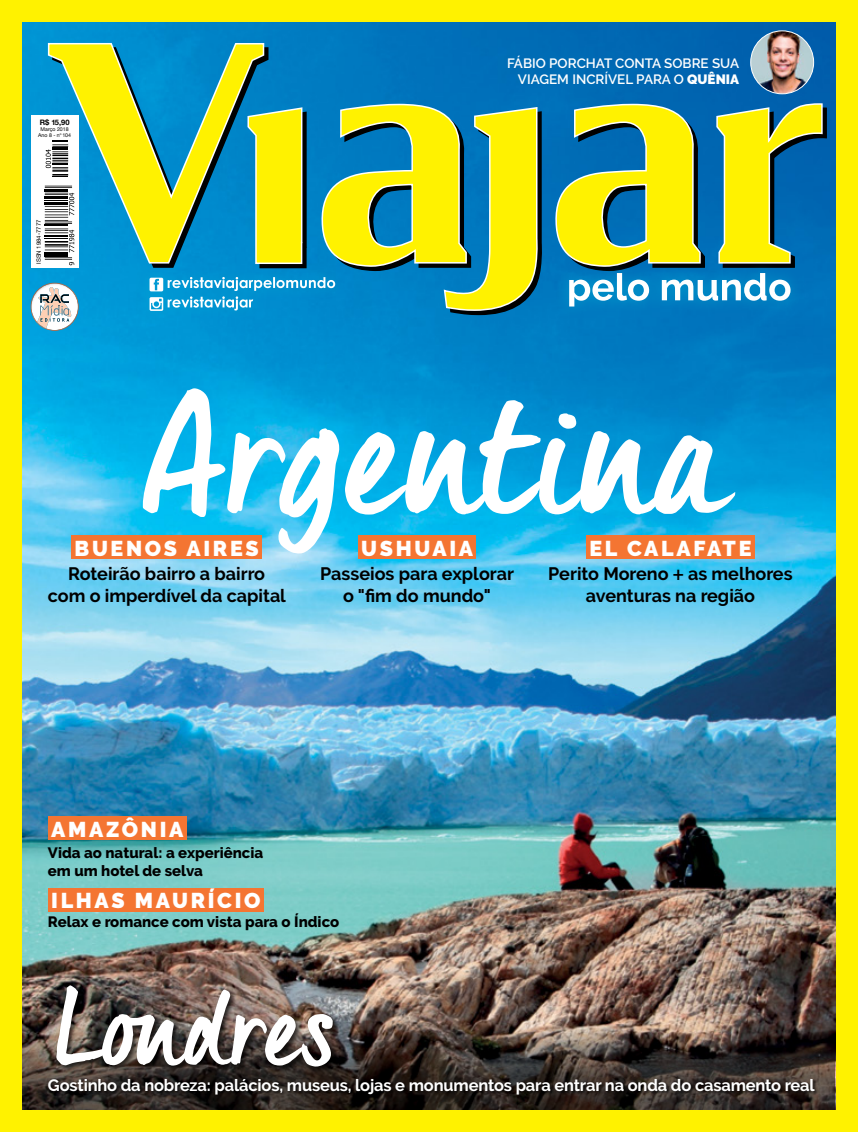
<style>
.page{position:relative;width:859px;height:1132px;background:#fff}
.page>*{position:absolute;margin:0;border:0;box-sizing:border-box;transform-origin:0 0}
.t1{font:700 105.9px "Quintus";letter-spacing:.01em;color:#fff}
.t2{font:900 21.45px "Raleway";letter-spacing:.125em;color:#fff}
.t3{font:700 18px/21.6px "Raleway";color:#000;text-align:center}
.t4{font:700 16.5px "Raleway";letter-spacing:-.01em;color:#fff}
.t5{font:800 15px/18px "Raleway";color:#000}
.t6{font:600 13.5px/16.5px "Raleway";color:#fff;text-align:right}
.t7{font:700 7.5px "Helvetica Neue";color:#000}
.t8{font:6px "Helvetica Neue";color:#000}
.t9{font:5.25px/6px "Helvetica Neue";color:#000;text-align:center}
.s1{font-weight:900}
.s2{font-family:"Museo 700";font-weight:400}
</style>
<div class="page">
<div style="left:0;top:0;width:857px;height:1131px;background:#fff200"></div>
<img style="left:22px;top:22px;width:813px;height:996px">
<div style="left:136px;top:263px;width:213px;height:62px;background:#008fd0"></div>
<svg style="left:47px;top:42px;width:776px;height:269px"></svg>
<img style="left:31px;top:283px;width:48px;height:47px">
<img style="left:37px;top:287px;width:32px;height:7px">
<svg style="left:37px;top:294px;width:34px;height:34px"></svg>
<div style="left:555px;top:259px;width:249px;height:61px;background:#00aad3;opacity:.8"></div>
<svg style="left:569px;top:273px;width:221px;height:33px;background:#54aad5"></svg>
<div style="left:31px;top:115px;width:47px;height:153px;background:#fff"></div>
<svg style="left:45px;top:186px;width:29px;height:79px"></svg>
<svg style="left:46px;top:140px;width:22px;height:37px"></svg>
<svg style="left:22px;top:1018px;width:813px;height:91px;background:#443933"></svg>
<div style="left:48px;top:1077px;width:771px;height:20px;background:#000;opacity:.75"></div>
<div style="left:55px;top:983px;width:285px;height:90px;background:#000;opacity:.75"></div>
<div style="left:48px;top:816px;width:138px;height:23px;background:#f47532"></div>
<div style="left:48px;top:887px;width:216px;height:24px;background:#f47532"></div>
<img style="left:751px;top:31px;width:63px;height:63px;border-radius:31px">
<div style="left:750px;top:30px;width:64px;height:64px;border:1px solid #fff;border-radius:50%"></div>
<svg style="left:143px;top:388px;width:196px;height:165px;background:#62cff1"></svg>
<svg style="left:345px;top:400px;width:390px;height:114px;background:#5fbfe6"></svg>
<div style="left:358px;top:535px;width:118px;height:23px;background:#f47532"></div>
<div style="left:586px;top:535px;width:169px;height:23px;background:#f47532"></div>
<div style="left:71px;top:535px;width:191px;height:23px;background:#f47532"></div>
<p class="t7" style="left:40px;top:116px;width:31px">R$ 15,90</p>
<p class="t9" style="left:38px;top:126px;width:34px">Março 2018<br>Ano 8 - n<sup>o</sup> 104</p>
<p class="t8" style="left:34px;top:263px;width:45px;rotate:-90deg">ISSN 1984-7777</p>
<p class="t6" style="left:507px;top:55px;width:233px">FÁBIO PORCHAT CONTA SOBRE SUA<br>VIAGEM INCRÍVEL PARA O <span class="s1">QUÊNIA</span></p>
<p class="t2" style="left:75px;top:535px;width:186px">BUENOS AIRES</p>
<p class="t3" style="left:48px;top:563px;width:240px">Roteirão bairro a bairro com o imperdível da capital</p>
<p class="t2" style="left:361px;top:535px;width:113px">USHUAIA</p>
<p class="t3" style="left:320px;top:563px;width:195px">Passeios para explorar o "fim do mundo"</p>
<p class="t2" style="left:589px;top:535px;width:163px">EL CALAFATE</p>
<p class="t3" style="left:548px;top:563px;width:246px">Perito Moreno <span class="s2">+</span> as melhores aventuras na região</p>
<p class="t2" style="left:51px;top:816px;width:134px">AMAZÔNIA</p>
<p class="t5" style="left:48px;top:843px;width:217px">Vida ao natural: a experiência em um hotel de selva</p>
<p class="t2" style="left:51px;top:887px;width:211px">ILHAS MAURÍCIO</p>
<p class="t5" style="left:48px;top:912px;width:293px">Relax e romance com vista para o Índico</p>
<h1 class="t1" style="left:57px;top:946px;width:280px">Londres</h1>
<p class="t4" style="left:48px;top:1075px;width:768px">Gostinho da nobreza: palácios, museus, lojas e monumentos para entrar na onda do casamento real</p>
</div>
